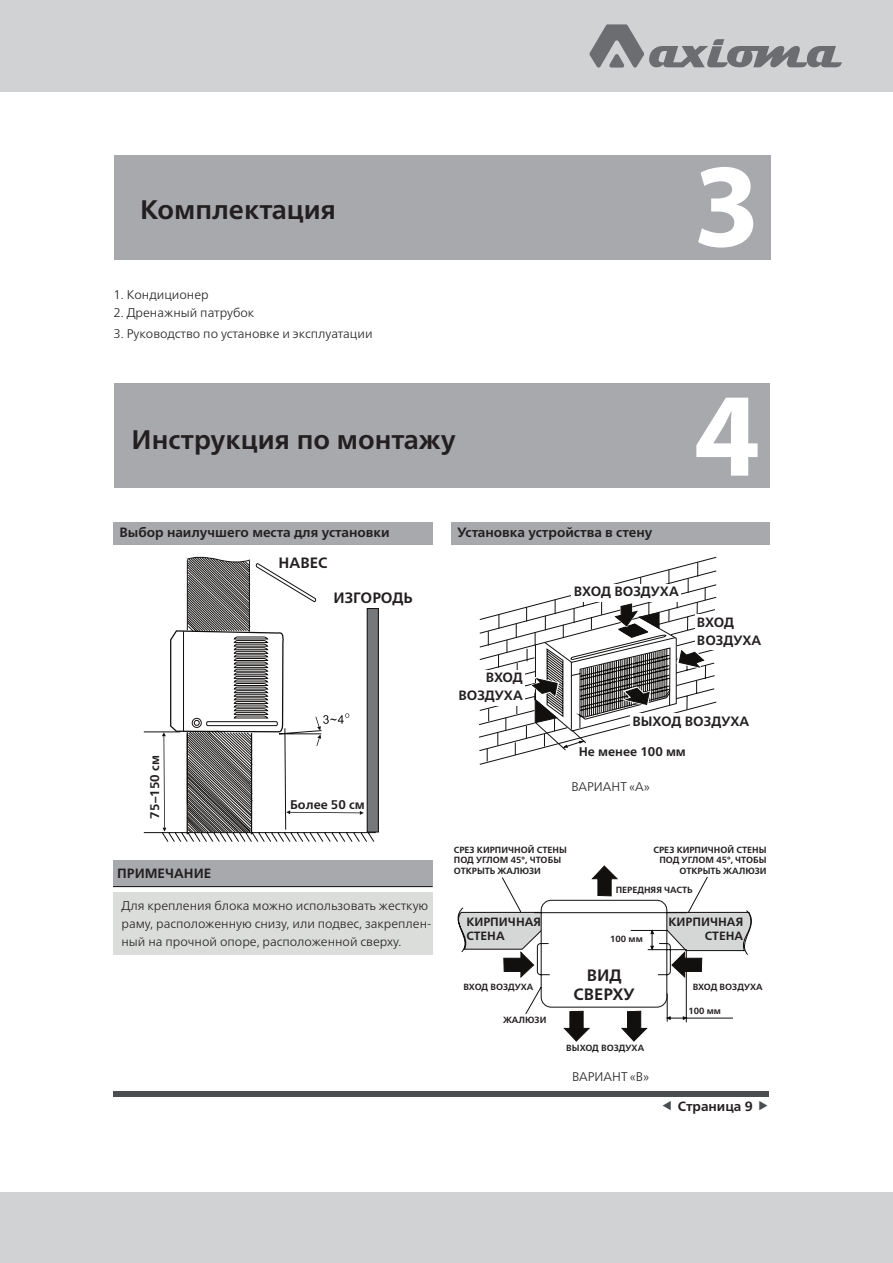
<style>
.page{position:relative;width:893px;height:1263px;background:#fff}
.page>*{position:absolute;margin:0;border:0;box-sizing:border-box;transform-origin:0 0}
.t1{font:700 120px "Myriad Pro";color:#fff}
.t2{font:700 26.85px "Frutiger Neue LTW1 G";color:#231f20}
.t3{font:700 16.5px/19.8px "Frutiger Neue LTW1 G";color:#231f20;text-align:center}
.t4{font:700 15px "Frutiger Neue LTW1 G";color:#231f20}
.t5{font:700 13.5px/18px "Frutiger Neue LTW1 G";color:#231f20}
.t6{font:300 12.6px/18px "Frutiger Neue LTW1 G";color:#231f20}
.t7{font:700 12.6px "Frutiger Neue LTW1 G";color:#231f20}
.t8{font:700 12px/14.4px "Frutiger Neue LTW1 G";color:#231f20;text-align:right}
.t9{font:700 9px/10.8px "Frutiger Neue LTW1 G";color:#231f20}
</style>
<div class="page">
<div style="left:113px;top:1092px;width:656px;height:5px;background:#4a4e50"></div>
<div style="left:0;top:1192px;width:893px;height:71px;background:#d1d2d4"></div>
<div style="left:0;top:0;width:893px;height:92px;background:#d1d2d4"></div>
<svg style="left:589px;top:24px;width:253px;height:44px"></svg>
<div style="left:114px;top:155px;width:657px;height:105px;background:#a8a9ad"></div>
<div style="left:113px;top:522px;width:320px;height:22px;background:#a8a9ad"></div>
<svg style="left:144px;top:557px;width:233px;height:285px"></svg>
<div style="left:113px;top:892px;width:320px;height:63px;background:#dbdddb"></div>
<hr style="left:113px;top:886px;width:320px;height:1px;background:#231f20">
<div style="left:113px;top:860px;width:320px;height:26px;background:#a8a9ad"></div>
<div style="left:451px;top:522px;width:318px;height:22px;background:#a8a9ad"></div>
<svg style="left:479px;top:562px;width:237px;height:200px"></svg>
<svg style="left:458px;top:866px;width:294px;height:175px"></svg>
<hr style="left:667px;top:1018px;width:66px;height:1px;background:#12100f">
<div style="left:572px;top:584px;width:109px;height:18px;background:#fff"></div>
<div style="left:695px;top:614px;width:81px;height:18px;background:#fff"></div>
<div style="left:695px;top:632px;width:81px;height:18px;background:#fff"></div>
<div style="left:454px;top:670px;width:71px;height:35px;background:#fff"></div>
<div style="left:630px;top:713px;width:121px;height:18px;background:#fff"></div>
<div style="left:114px;top:383px;width:655px;height:104px;background:#a8a9ad"></div>
<h2 class="t2" style="left:140px;top:194px;width:197px">Комплектация</h2>
<p class="t6" style="left:114px;top:285px;width:97px">1. Кондиционер</p>
<p class="t6" style="left:114px;top:303px;width:142px">2. Дренажный патрубок</p>
<p class="t6" style="left:114px;top:325px;width:260px">3. Руководство по установке и эксплуатации</p>
<h1 class="t1" style="left:694px;top:128px;width:68px">3</h1>
<h2 class="t2" style="left:132px;top:423px;width:326px">Инструкция по монтажу</h2>
<h1 class="t1" style="left:694px;top:357px;width:68px">4</h1>
<p class="t5" style="left:119px;top:524px;width:272px">Выбор наилучшего места для установки</p>
<p class="t4" style="left:279px;top:554px;width:50px">НАВЕС</p>
<p class="t4" style="left:334px;top:589px;width:80px">ИЗГОРОДЬ</p>
<p class="t5" style="left:457px;top:524px;width:197px">Установка устройства в стену</p>
<p class="t5" style="left:458px;top:668px;width:66px;text-align:right">ВХОД<br>ВОЗДУХА</p>
<p class="t5" style="left:574px;top:582px;width:106px">ВХОД ВОЗДУХА</p>
<p class="t5" style="left:697px;top:613px;width:66px">ВХОД<br>ВОЗДУХА</p>
<p class="t7" style="left:147px;top:818px;width:65px;rotate:-90deg">75–150 см</p>
<p class="t5" style="left:117px;top:864px;width:96px">ПРИМЕЧАНИЕ</p>
<p class="t7" style="left:290px;top:797px;width:76px">Более 50 см</p>
<p class="t6" style="left:121px;top:897px;width:311px">Для крепления блока можно использовать жесткую раму, расположенную снизу, или подвес, закреплен&shy;ный на прочной опоре, расположенной сверху.</p>
<p class="t5" style="left:632px;top:712px;width:119px">ВЫХОД ВОЗДУХА</p>
<p class="t7" style="left:579px;top:744px;width:109px">Не менее 100 мм</p>
<p class="t6" style="left:571px;top:778px;width:80px">ВАРИАНТ «А»</p>
<p class="t9" style="left:454px;top:844px;width:115px">СРЕЗ КИРПИЧНОЙ СТЕНЫ<br>ПОД УГЛОМ 45°, ЧТОБЫ<br>ОТКРЫТЬ ЖАЛЮЗИ</p>
<p class="t9" style="left:654px;top:844px;width:115px;text-align:right">СРЕЗ КИРПИЧНОЙ СТЕНЫ<br>ПОД УГЛОМ 45°, ЧТОБЫ<br>ОТКРЫТЬ ЖАЛЮЗИ</p>
<p class="t9" style="left:616px;top:884px;width:79px">ПЕРЕДНЯЯ ЧАСТЬ</p>
<p class="t8" style="left:466px;top:915px;width:76px;text-align:left">КИРПИЧНАЯ<br>СТЕНА</p>
<p class="t9" style="left:463px;top:981px;width:71px">ВХОД ВОЗДУХА</p>
<p class="t9" style="left:503px;top:1015px;width:45px">ЖАЛЮЗИ</p>
<p class="t9" style="left:610px;top:933px;width:34px">100 мм</p>
<h3 class="t3" style="left:574px;top:965px;width:62px">ВИД<br>СВЕРХУ</h3>
<p class="t9" style="left:566px;top:1043px;width:80px">ВЫХОД ВОЗДУХА</p>
<p class="t6" style="left:572px;top:1067px;width:79px">ВАРИАНТ «В»</p>
<p class="t8" style="left:668px;top:915px;width:76px">КИРПИЧНАЯ<br>СТЕНА</p>
<p class="t9" style="left:693px;top:981px;width:71px">ВХОД ВОЗДУХА</p>
<p class="t9" style="left:688px;top:1005px;width:34px">100 мм</p>
<p class="t5" style="left:678px;top:1097px;width:77px">Страница 9</p>
</div>
